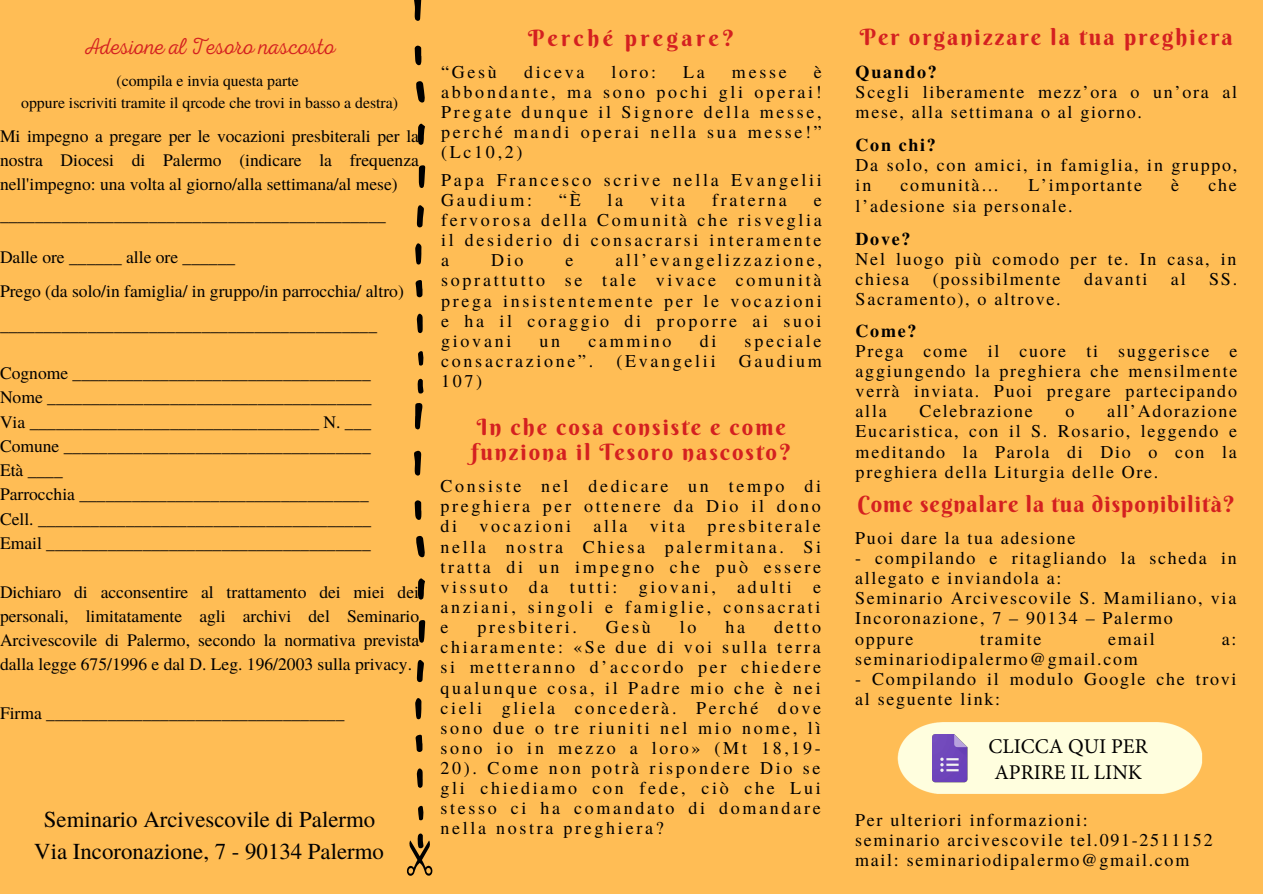
<style>
.page{position:relative;width:1263px;height:894px;background:#fff}
.page>*{position:absolute;margin:0;border:0;box-sizing:border-box;transform-origin:0 0}
.t1{font:23.25px "RTL Adam Script Thin";color:#d42020}
.t2{font:22.8px "Te X Gyre Termes";color:#000}
.t3{font:22.5px/24.5px "Berkshire Swash";letter-spacing:.085em;color:#d42020}
.t4{font:22.5px "Berkshire Swash";letter-spacing:.045em;color:#d42020}
.t5{font:22.5px "Berkshire Swash";letter-spacing:.15em;color:#d42020}
.t6{font:21px/25.2px "Minion Pro";color:#000}
.t7{font:18px/20.1px "Te X Gyre Termes";letter-spacing:.095em;color:#000;text-align:justify}
.t8{font:18px/20px "Te X Gyre Termes";letter-spacing:.15em;color:#000}
.t9{font:700 18px "Te X Gyre Termes";letter-spacing:.095em;color:#000}
.t10{font:17.55px/24.3px "Te X Gyre Termes";color:#000;text-align:justify}
.t11{font:15.75px "Te X Gyre Termes";color:#000}
</style>
<div class="page">
<div style="left:0;top:0;width:1263px;height:893px;background:#ffbd55"></div>
<svg style="left:415px;top:403px;width:7px;height:26px"></svg>
<svg style="left:416px;top:535px;width:9px;height:22px"></svg>
<svg style="left:414px;top:450px;width:7px;height:25px"></svg>
<svg style="left:419px;top:620px;width:6px;height:22px"></svg>
<svg style="left:417px;top:660px;width:7px;height:22px"></svg>
<svg style="left:418px;top:578px;width:7px;height:21px"></svg>
<svg style="left:415px;top:500px;width:6px;height:20px"></svg>
<svg style="left:415px;top:698px;width:7px;height:21px"></svg>
<svg style="left:415px;top:734px;width:7px;height:18px"></svg>
<svg style="left:417px;top:768px;width:6px;height:19px"></svg>
<svg style="left:418px;top:805px;width:5px;height:15px"></svg>
<svg style="left:416px;top:81px;width:9px;height:22px"></svg>
<svg style="left:414px;top:0;width:7px;height:21px"></svg>
<svg style="left:419px;top:165px;width:6px;height:23px"></svg>
<svg style="left:417px;top:205px;width:7px;height:22px"></svg>
<svg style="left:418px;top:123px;width:7px;height:22px"></svg>
<svg style="left:415px;top:45px;width:6px;height:20px"></svg>
<svg style="left:415px;top:243px;width:7px;height:21px"></svg>
<svg style="left:415px;top:280px;width:7px;height:17px"></svg>
<svg style="left:417px;top:313px;width:6px;height:20px"></svg>
<svg style="left:417px;top:378px;width:7px;height:15px"></svg>
<svg style="left:418px;top:351px;width:5px;height:14px"></svg>
<svg style="left:407px;top:833px;width:26px;height:43px"></svg>
<img style="left:897px;top:722px;width:305px;height:72px">
<img style="left:933px;top:734px;width:35px;height:48px">
<p class="t1" style="left:84px;top:33px;width:253px">Adesione al Tesoro nascosto</p>
<p class="t11" style="left:116px;top:69px;width:184px">(compila e invia questa parte</p>
<p class="t11" style="left:21px;top:91px;width:378px">oppure iscriviti tramite il qrcode che trovi in basso a destra)</p>
<p class="t10" style="left:0;top:122px;width:421px">Mi impegno a pregare per le vocazioni presbiterali per la nostra Diocesi di Palermo (indicare la frequenza nell'impegno: una volta al giorno/alla settimana/al mese)</p>
<p class="t10" style="left:0;top:202px;width:387px">____________________________________________</p>
<p class="t10" style="left:0;top:244px;width:237px">Dalle ore ______ alle ore ______</p>
<p class="t10" style="left:0;top:278px;width:405px">Prego (da solo/in famiglia/ in gruppo/in parrocchia/ altro)</p>
<p class="t10" style="left:0;top:311px;width:379px">___________________________________________</p>
<p class="t10" style="left:0;top:360px;width:372px">Cognome __________________________________</p>
<p class="t10" style="left:0;top:384px;width:373px">Nome _____________________________________</p>
<p class="t10" style="left:0;top:408px;width:373px">Via _________________________________ N. ___</p>
<p class="t10" style="left:0;top:433px;width:372px">Comune ___________________________________</p>
<p class="t10" style="left:0;top:457px;width:64px">Età ____</p>
<p class="t10" style="left:0;top:481px;width:370px">Parrocchia _________________________________</p>
<p class="t10" style="left:0;top:505px;width:373px">Cell. ______________________________________</p>
<p class="t10" style="left:0;top:530px;width:372px">Email _____________________________________</p>
<p class="t10" style="left:0;top:578px;width:421px">Dichiaro di acconsentire al trattamento dei miei dei personali, limitatamente agli archivi del Seminario Arcivescovile di Palermo, secondo la normativa prevista dalla legge 675/1996 e dal D. Leg. 196/2003 sulla privacy.</p>
<p class="t10" style="left:0;top:699px;width:346px">Firma __________________________________</p>
<p class="t2" style="left:44px;top:802px;width:333px">Seminario Arcivescovile di Palermo</p>
<p class="t2" style="left:34px;top:834px;width:351px">Via Incoronazione, 7 - 90134 Palermo</p>
<p class="t5" style="left:528px;top:24px;width:208px">Perché pregare?</p>
<p class="t7" style="left:441px;top:61px;width:57px">“Gesù</p>
<p class="t7" style="left:524px;top:61px;width:62px">diceva</p>
<p class="t7" style="left:611px;top:61px;width:46px">loro:</p>
<p class="t7" style="left:683px;top:61px;width:23px">La</p>
<p class="t7" style="left:732px;top:61px;width:56px">messe</p>
<p class="t7" style="left:441px;top:61px;width:382px;text-indent:373px">è abbondante, ma sono pochi gli operai!<br>Pregate dunque il Signore della messe, perché mandi operai nella sua messe!” (Lc10,2)</p>
<p class="t8" style="left:441px;top:169px;width:382px">Papa Francesco scrive nella Evangelii<br>Gaudium:</p>
<p class="t7" style="left:559px;top:189px;width:23px">“È</p>
<p class="t7" style="left:607px;top:189px;width:17px">la</p>
<p class="t7" style="left:650px;top:189px;width:37px">vita</p>
<p class="t8" style="left:712px;top:189px;width:76px">fraterna</p>
<p class="t7" style="left:441px;top:189px;width:382px;text-indent:373px">e fervorosa della Comunità che risveglia il desiderio di consacrarsi interamente a</p>
<p class="t7" style="left:441px;top:249px;width:382px;text-indent:174px">all’evangelizzazione, soprattutto se tale vivace comunità prega insistentemente per le vocazioni e ha il coraggio di proporre ai suoi giovani</p>
<p class="t7" style="left:491px;top:249px;width:34px">Dio</p>
<p class="t7" style="left:565px;top:249px;width:9px">e</p>
<p class="t7" style="left:540px;top:329px;width:22px">un</p>
<p class="t8" style="left:588px;top:329px;width:85px">cammino</p>
<p class="t7" style="left:700px;top:329px;width:18px">di</p>
<p class="t8" style="left:745px;top:329px;width:78px">speciale</p>
<p class="t8" style="left:441px;top:349px;width:154px">consacrazione”.</p>
<p class="t8" style="left:616px;top:349px;width:101px">(Evangelii</p>
<p class="t8" style="left:739px;top:349px;width:85px">Gaudium</p>
<p class="t7" style="left:441px;top:369px;width:43px">107)</p>
<p class="t3" style="left:471px;top:415px;width:322px">In che cosa consiste e come funziona il Tesoro nascosto?</p>
<p class="t7" style="left:440px;top:475px;width:382px">Consiste nel dedicare un tempo di preghiera per ottenere da Dio il dono di vocazioni alla vita presbiterale nella nostra Chiesa palermitana. Si tratta di un impegno che può essere vissuto da tutti: giovani, adulti e anziani, singoli e famiglie, consacrati e</p>
<p class="t7" style="left:440px;top:616px;width:382px;text-indent:334px">detto chiaramente: «Se due di voi sulla terra si metteranno d’accordo per chiedere qualunque cosa, il Padre mio che è nei cieli gliela concederà. Perché dove sono due o tre riuniti nel mio nome, lì sono io in mezzo a loro» (Mt 18,19- 20). Come non potrà rispondere Dio se gli chiediamo con fede, ciò che Lui stesso ci ha comandato di domandare nella nostra preghiera?</p>
<p class="t8" style="left:477px;top:616px;width:101px">presbiteri.</p>
<p class="t7" style="left:606px;top:616px;width:47px">Gesù</p>
<p class="t7" style="left:680px;top:616px;width:18px">lo</p>
<p class="t7" style="left:726px;top:616px;width:21px">ha</p>
<p class="t3" style="left:860px;top:25px;width:374px">Per organizzare la tua preghiera</p>
<p class="t9" style="left:856px;top:57px;width:83px">Quando?</p>
<p class="t7" style="left:856px;top:81px;width:383px">Scegli liberamente mezz’ora o un’ora al mese, alla settimana o al giorno.</p>
<p class="t9" style="left:856px;top:131px;width:82px">Con chi?</p>
<p class="t7" style="left:856px;top:154px;width:383px">Da solo, con amici, in famiglia, in gruppo, in</p>
<p class="t7" style="left:901px;top:174px;width:100px">comunità…</p>
<p class="t7" style="left:1028px;top:174px;width:115px">L’importante</p>
<p class="t7" style="left:1171px;top:174px;width:9px">è</p>
<p class="t7" style="left:1208px;top:174px;width:30px">che</p>
<p class="t7" style="left:856px;top:194px;width:218px">l’adesione sia personale.</p>
<p class="t9" style="left:856px;top:225px;width:56px">Dove?</p>
<p class="t7" style="left:856px;top:248px;width:382px">Nel luogo più comodo per te. In casa, in chiesa</p>
<p class="t7" style="left:933px;top:268px;width:129px">(possibilmente</p>
<p class="t7" style="left:1084px;top:268px;width:65px">davanti</p>
<p class="t7" style="left:1171px;top:268px;width:16px">al</p>
<p class="t7" style="left:1209px;top:268px;width:29px">SS.</p>
<p class="t7" style="left:856px;top:288px;width:207px">Sacramento), o altrove.</p>
<p class="t9" style="left:856px;top:316px;width:62px">Come?</p>
<p class="t7" style="left:856px;top:340px;width:383px">Prega come il cuore ti suggerisce e aggiungendo la preghiera che mensilmente verrà inviata. Puoi pregare partecipando alla</p>
<p class="t7" style="left:856px;top:400px;width:383px;text-indent:252px">all’Adorazione Eucaristica, con il S. Rosario, leggendo e meditando la Parola di Dio o con la preghiera della Liturgia delle Ore.</p>
<p class="t7" style="left:919px;top:400px;width:115px">Celebrazione</p>
<p class="t7" style="left:1065px;top:400px;width:10px">o</p>
<p class="t4" style="left:857px;top:489px;width:379px">Come segnalare la tua disponibilità?</p>
<p class="t7" style="left:855px;top:526px;width:222px">Puoi dare la tua adesione</p>
<p class="t7" style="left:855px;top:547px;width:383px">- compilando e ritagliando la scheda in allegato e inviandola a:</p>
<p class="t7" style="left:855px;top:587px;width:383px">Seminario Arcivescovile S. Mamiliano, via<br>Incoronazione, 7 – 90134 – Palermo</p>
<p class="t7" style="left:855px;top:627px;width:60px">oppure</p>
<p class="t7" style="left:980px;top:627px;width:63px">tramite</p>
<p class="t7" style="left:1108px;top:627px;width:48px">email</p>
<p class="t7" style="left:1222px;top:627px;width:16px">a:</p>
<p class="t7" style="left:855px;top:647px;width:284px">seminariodipalermo@gmail.com</p>
<p class="t7" style="left:855px;top:667px;width:383px">- Compilando il modulo Google che trovi al seguente link:</p>
<p class="t6" style="left:988px;top:734px;width:161px">CLICCA QUI PER<br>APRIRE IL LINK</p>
<p class="t7" style="left:855px;top:808px;width:234px">Per ulteriori informazioni:</p>
<p class="t7" style="left:855px;top:828px;width:359px">seminario arcivescovile tel.091-2511152</p>
<p class="t7" style="left:855px;top:848px;width:336px">mail: seminariodipalermo@gmail.com</p>
</div>
